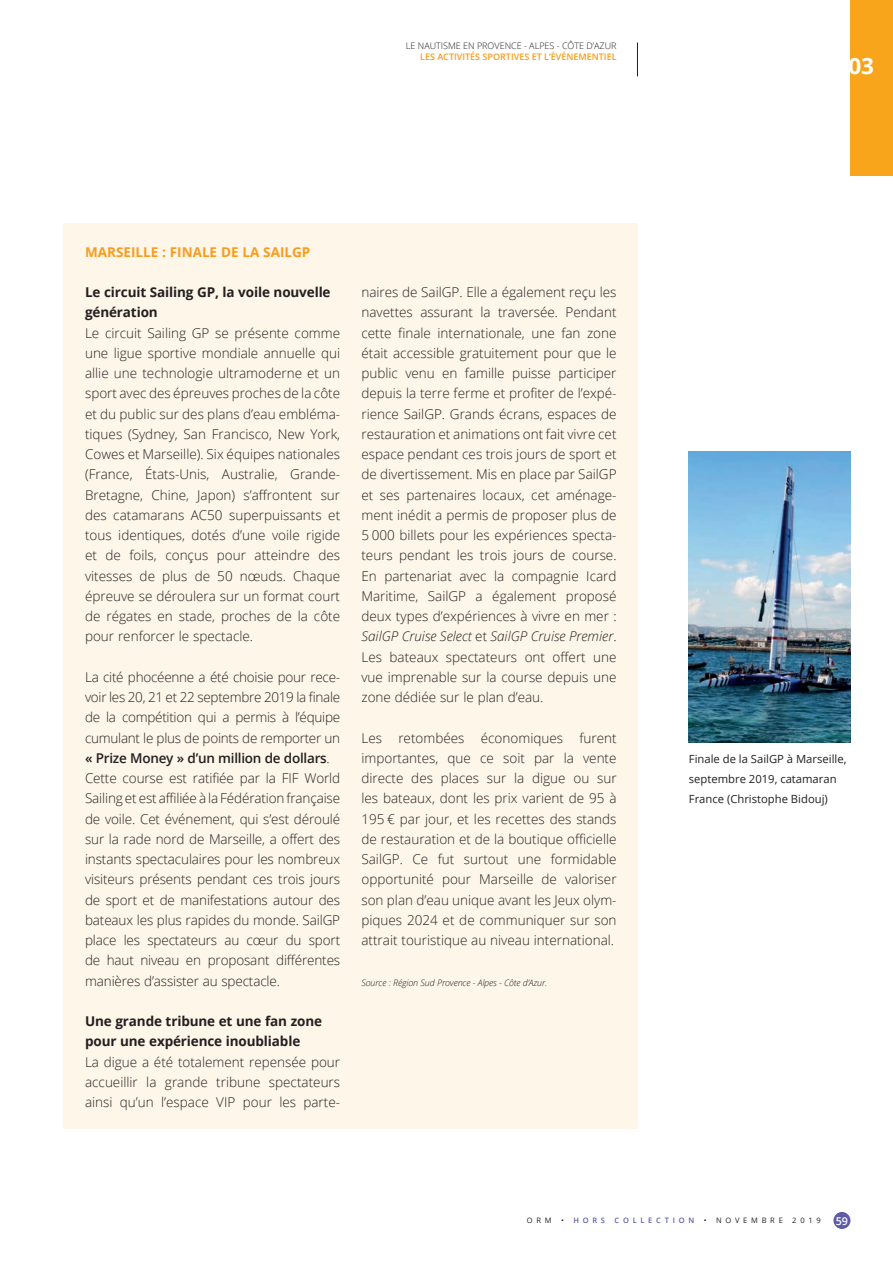
<style>
.page{position:relative;width:893px;height:1263px;background:#fff}
.page>*{position:absolute;margin:0;border:0;box-sizing:border-box;transform-origin:0 0}
.t1{font:700 22.5px "Open Sans";color:#fff}
.t2{font:300 13.5px/20.2px "Open Sans";letter-spacing:-.01em;color:#231f20;text-align:justify}
.t3{font:700 13.5px/20.2px "Open Sans";letter-spacing:-.01em;color:#231f20}
.t4{font:700 13.5px "Open Sans";color:#f89c1c}
.t5{font:11.25px/20.2px "Open Sans";color:#231f20}
.t6{font:600 10.8px "Open Sans";color:#fff}
.t7{font:italic 300 9px "Open Sans";letter-spacing:-.015em;color:#231f20}
.t8{font:300 9px "Open Sans";color:#231f20}
.t9{font:600 9px "Open Sans";color:#f89c1c}
.t10{font:7.5px "Open Sans";letter-spacing:.5em;color:#231f20}
.t11{font:600 7.5px "Open Sans";letter-spacing:.5em;color:#5d5ba8}
.s1{font-weight:600}
.s2{font-style:italic}
.s3{font-weight:400;color:#231f20}
</style>
<div class="page">
<div style="left:833px;top:1212px;width:17px;height:17px;background:#5d5ba8;border-radius:50%"></div>
<div style="left:64px;top:223px;width:574px;height:906px;background:#fef6e9"></div>
<hr style="left:637px;top:43px;width:1px;height:33px;background:#231f20">
<div style="left:850px;top:0;width:43px;height:176px;background:#f9a51b"></div>
<img style="left:689px;top:451px;width:161px;height:291px">
<p class="t8" style="left:406px;top:40px;width:212px">LE NAUTISME EN PROVENCE - ALPES - CÔTE D’AZUR</p>
<p class="t9" style="left:420px;top:51px;width:198px">LES ACTIVITÉS SPORTIVES ET L’ÉVÉNEMENTIEL</p>
<h1 class="t1" style="left:848px;top:50px;width:27px">03</h1>
<p class="t4" style="left:85px;top:242px;width:227px">MARSEILLE : FINALE DE LA SAILGP</p>
<p class="t3" style="left:85px;top:282px;width:247px">Le circuit Sailing GP, la voile nouvelle génération</p>
<p class="t2" style="left:85px;top:322px;width:257px">Le circuit Sailing GP se présente comme une ligue sportive mondiale annuelle qui allie une technologie ultramoderne et un sport avec des épreuves proches de la côte et du public sur des plans d’eau embléma&shy;tiques (Sydney, San Francisco, New York, Cowes et Marseille). Six équipes nationales (France, États-Unis, Australie, Grande-Bretagne, Chine, Japon) s’affrontent sur des catamarans AC50 superpuissants et tous identiques, dotés d’une voile rigide et de foils, conçus pour atteindre des vitesses de plus de 50 nœuds. Chaque épreuve se déroulera sur un format court de régates en stade, proches de la côte pour renforcer le spectacle.</p>
<p class="t2" style="left:85px;top:666px;width:257px;text-align:left">La cité phocéenne a été choisie pour rece&shy;voir les 20, 21 et 22 septembre 2019 la finale de la compétition qui a permis à l’équipe cumulant le plus de points de remporter un <span class="s1">« Prize Money » d’un million de dollars</span>.<br>Cette course est ratifiée par la FIF World Sailing et est affiliée à la Fédération française de voile. Cet événement, qui s’est déroulé sur la rade nord de Marseille, a offert des instants spectaculaires pour les nombreux visiteurs présents pendant ces trois jours de sport et de manifestations autour des bateaux les plus rapides du monde. SailGP place les spectateurs au cœur du sport de haut niveau en proposant différentes manières d’assister au spectacle.</p>
<p class="t3" style="left:85px;top:1011px;width:239px">Une grande tribune et une fan zone pour une expérience inoubliable</p>
<p class="t2" style="left:85px;top:1051px;width:257px">La digue a été totalement repensée pour accueillir la grande tribune spectateurs ainsi qu’un l’espace VIP pour les parte-</p>
<p class="t2" style="left:361px;top:282px;width:257px">naires de SailGP. Elle a également reçu les navettes assurant la traversée. Pendant cette finale internationale, une fan zone était accessible gratuitement pour que le public venu en famille puisse participer depuis la terre ferme et profiter de l’expé&shy;rience SailGP. Grands écrans, espaces de restauration et animations ont fait vivre cet espace pendant ces trois jours de sport et de divertissement. Mis en place par SailGP et ses partenaires locaux, cet aménage&shy;ment inédit a permis de proposer plus de 5 000 billets pour les expériences specta&shy;teurs pendant les trois jours de course.<br>En partenariat avec la compagnie Icard Maritime, SailGP a également proposé deux types d’expériences à vivre en mer :<br><span class="s2">SailGP Cruise Select</span> et <span class="s2">SailGP Cruise Premier</span>.<br>Les bateaux spectateurs ont offert une vue imprenable sur la course depuis une zone dédiée sur le plan d’eau.</p>
<p class="t2" style="left:361px;top:727px;width:257px">Les retombées économiques furent importantes, que ce soit par la vente directe des places sur la digue ou sur les bateaux, dont les prix varient de 95 à 195 € par jour, et les recettes des stands de restauration et de la boutique officielle SailGP. Ce fut surtout une formidable opportunité pour Marseille de valoriser son plan d’eau unique avant les Jeux olym&shy;piques 2024 et de communiquer sur son attrait touristique au niveau international.</p>
<p class="t7" style="left:361px;top:976px;width:187px">Source : Région Sud Provence - Alpes - Côte d’Azur.</p>
<p class="t5" style="left:689px;top:748px;width:159px">Finale de la SailGP à Marseille, septembre 2019, catamaran<br>France (Christophe Bidouj)</p>
<p class="t10" style="left:527px;top:1215px;width:26px">ORM</p>
<p class="t11" style="left:561px;top:1215px;width:45px"><span class="s3">•</span> HORS</p>
<p class="t11" style="left:614px;top:1215px;width:81px">COLLECTION</p>
<p class="t10" style="left:704px;top:1215px;width:81px">• NOVEMBRE</p>
<p class="t10" style="left:792px;top:1215px;width:30px">2019</p>
<p class="t6" style="left:836px;top:1213px;width:14px">59</p>
</div>
